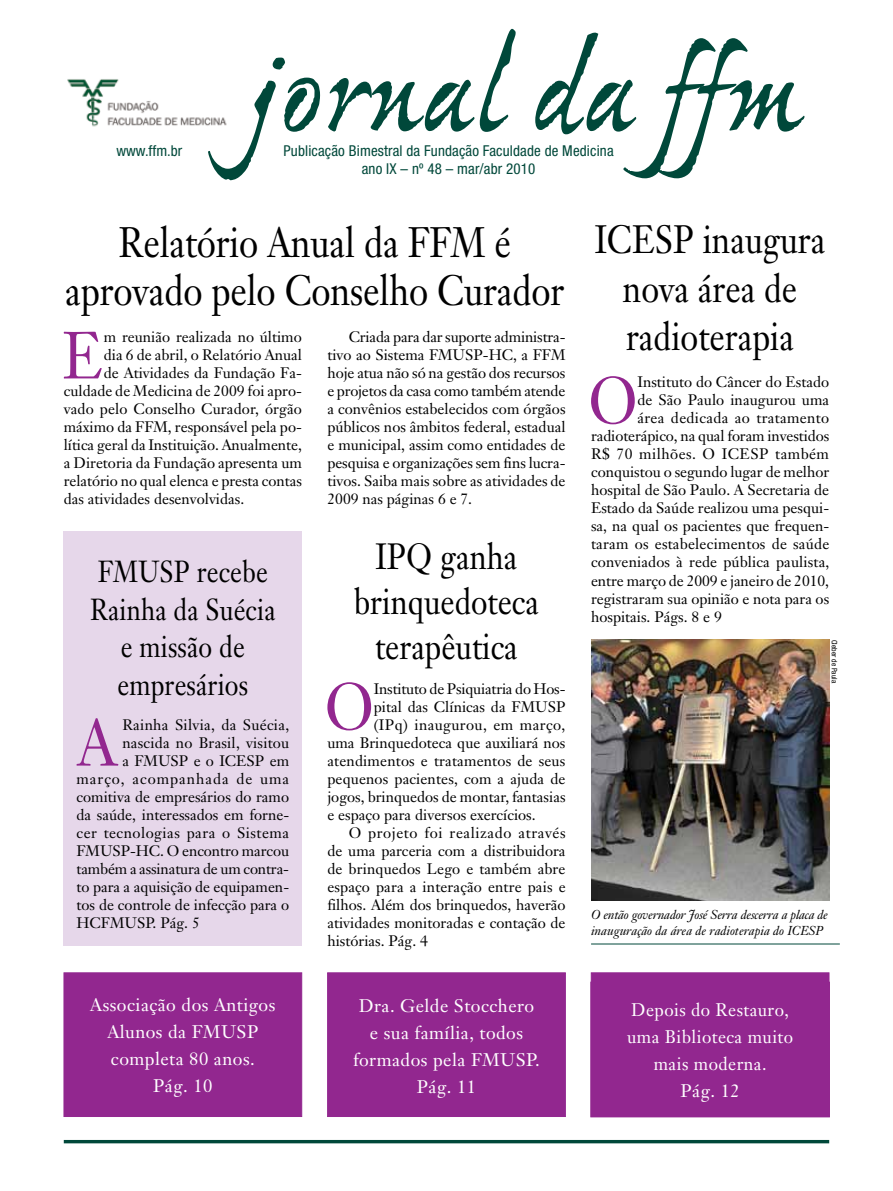
<style>
.page{position:relative;width:893px;height:1191px;background:#fff}
.page>*{position:absolute;margin:0;border:0;box-sizing:border-box;transform-origin:0 0}
.t1{font:135px "Ex Ponto MM 450";letter-spacing:-.005em;color:#00483a}
.t2{font:65.55px "Janson Text";color:#92278f;scale:.9 1}
.t3{font:42px/48px "Janson Text";letter-spacing:-.005em;color:#000;text-align:center;scale:.85 1}
.t4{font:39px/48.8px "Janson Text";color:#000;text-align:center;scale:.85 1}
.t5{font:36px/45px "Janson Text";color:#000;text-align:center;scale:.85 1}
.t6{font:30px/37.5px "Janson Text";letter-spacing:.005em;color:#000;text-align:center;scale:.85 1}
.t7{font:18px/27px "Janson Text";letter-spacing:.025em;color:#fff;text-align:center}
.t8{font:18px/27px "Janson Text";letter-spacing:.025em;color:#fff;text-align:center;scale:.96 1}
.t9{font:15px/18px "Janson Text";color:#000;text-align:justify}
.t10{font:condensed 15px/18px "Helvetica Neue";letter-spacing:.01em;color:#00483a;text-align:center}
.t11{font:15px "Janson Text";letter-spacing:.03em;color:#000}
.t12{font:15px "Janson Text";letter-spacing:.02em;color:#000}
.t13{font:15px "Janson Text";letter-spacing:.04em;color:#000}
.t14{font:15px "Janson Text";letter-spacing:.025em;color:#000}
.t15{font:15px "Janson Text";letter-spacing:.065em;color:#000}
.t16{font:italic 12.75px/15.8px "Janson Text";letter-spacing:-.01em;color:#000}
.t17{font:condensed 7.5px "Helvetica Neue";color:#000}
</style>
<div class="page">
<svg style="left:63px;top:1139px;width:767px;height:5px"></svg>
<img style="left:67px;top:79px;width:160px;height:48px">
<div style="left:591px;top:972px;width:238px;height:144px;background:#92278f;border:1px solid #92278f"></div>
<div style="left:327px;top:972px;width:239px;height:144px;background:#92278f;border:1px solid #92278f"></div>
<div style="left:64px;top:972px;width:238px;height:144px;background:#92278f;border:1px solid #92278f"></div>
<div style="left:590px;top:981px;width:240px;height:136px;border:2px solid #92278f"></div>
<div style="left:64px;top:531px;width:238px;height:414px;background:#e6d7ea"></div>
<img style="left:591px;top:639px;width:238px;height:261px">
<hr style="left:591px;top:943px;width:249px;height:1px;background:#00483a">
<p class="t10" style="left:116px;top:142px;width:67px">www.ffm.br</p>
<h1 class="t1" style="left:248px;top:24px;width:555px">jornal da ffm</h1>
<p class="t10" style="left:284px;top:142px;width:332px">Publicação Bimestral da Fundação Faculdade de Medicina ano IX – nº 48 – mar/abr 2010</p>
<h3 class="t3" style="left:65px;top:218px;width:589px">Relatório Anual da FFM é aprovado pelo Conselho Curador</h3>
<p class="t9" style="left:327px;top:328px;width:240px;text-indent:21px">Criada para dar suporte administra&shy;tivo ao Sistema FMUSP-HC, a FFM hoje atua não só na gestão dos recursos e projetos da casa como também atende a convênios estabelecidos com órgãos públicos nos âmbitos federal, estadual e municipal, assim como entidades de pesquisa e organizações sem fins lucra&shy;tivos. Saiba mais sobre as atividades de 2009 nas páginas 6 e 7.</p>
<h3 class="t5" style="left:354px;top:533px;width:219px">IPQ ganha brinquedoteca terapêutica</h3>
<h2 class="t2" style="left:325px;top:665px;width:56px">O</h2>
<p class="t9" style="left:374px;top:679px;width:193px">Instituto de Psiquiatria do Hos-</p>
<h2 class="t2" style="left:62px;top:314px;width:46px">E</h2>
<p class="t9" style="left:104px;top:328px;width:200px">m reunião realizada no último</p>
<p class="t9" style="left:104px;top:346px;width:200px">dia 6 de abril, o Relatório Anual</p>
<p class="t9" style="left:104px;top:364px;width:200px">de Atividades da Fundação Fa-</p>
<p class="t9" style="left:64px;top:382px;width:240px">culdade de Medicina de 2009 foi apro-</p>
<p class="t9" style="left:64px;top:400px;width:240px">vado pelo Conselho Curador, órgão</p>
<p class="t9" style="left:64px;top:418px;width:240px">máximo da FFM, responsável pela po-</p>
<p class="t9" style="left:64px;top:436px;width:240px">lítica geral da Instituição. Anualmente,</p>
<p class="t9" style="left:64px;top:454px;width:240px">a Diretoria da Fundação apresenta um</p>
<p class="t9" style="left:64px;top:472px;width:240px">relatório no qual elenca e presta contas</p>
<p class="t9" style="left:64px;top:490px;width:182px">das atividades desenvolvidas.</p>
<h3 class="t6" style="left:90px;top:552px;width:220px">FMUSP recebe<br>Rainha da Suécia e missão de empresários</h3>
<p class="t9" style="left:374px;top:697px;width:193px">pital das Clínicas da FMUSP</p>
<p class="t14" style="left:374px;top:715px;width:193px">(IPq) inaugurou, em março,</p>
<p class="t9" style="left:327px;top:733px;width:240px">uma Brinquedoteca que auxiliará nos</p>
<p class="t9" style="left:327px;top:751px;width:239px">atendimentos e tratamentos de seus</p>
<p class="t9" style="left:327px;top:769px;width:240px">pequenos pacientes, com a ajuda de</p>
<p class="t9" style="left:327px;top:787px;width:240px">jogos, brinquedos de montar, fantasias</p>
<p class="t9" style="left:327px;top:805px;width:210px">e espaço para diversos exercícios.</p>
<p class="t13" style="left:349px;top:823px;width:218px">O projeto foi realizado através</p>
<p class="t9" style="left:327px;top:841px;width:240px">de uma parceria com a distribuidora</p>
<p class="t9" style="left:327px;top:859px;width:240px">de brinquedos Lego e também abre</p>
<p class="t9" style="left:327px;top:877px;width:240px">espaço para a interação entre pais e</p>
<p class="t9" style="left:327px;top:895px;width:240px">filhos. Além dos brinquedos, haverão</p>
<p class="t9" style="left:327px;top:913px;width:240px">atividades monitoradas e contação de</p>
<p class="t9" style="left:327px;top:931px;width:102px">histórias. Pág. 4</p>
<h2 class="t2" style="left:77px;top:701px;width:45px">A</h2>
<p class="t12" style="left:122px;top:715px;width:168px">Rainha Silvia, da Suécia,</p>
<p class="t9" style="left:122px;top:733px;width:168px">nascida no Brasil, visitou</p>
<p class="t9" style="left:122px;top:751px;width:168px">a FMUSP e o ICESP em</p>
<p class="t15" style="left:77px;top:769px;width:214px">março, acompanhada de uma</p>
<p class="t9" style="left:77px;top:787px;width:214px">comitiva de empresários do ramo</p>
<p class="t9" style="left:77px;top:805px;width:214px">da saúde, interessados em forne-</p>
<p class="t11" style="left:77px;top:823px;width:214px">cer tecnologias para o Sistema</p>
<p class="t9" style="left:77px;top:841px;width:214px">FMUSP-HC. O encontro marcou</p>
<p class="t9" style="left:77px;top:859px;width:214px">também a assinatura de um contra-</p>
<p class="t9" style="left:77px;top:877px;width:214px">to para a aquisição de equipamen-</p>
<p class="t9" style="left:77px;top:895px;width:214px">tos de controle de infecção para o</p>
<p class="t9" style="left:77px;top:913px;width:125px">HCFMUSP. Pág. 5</p>
<p class="t7" style="left:90px;top:991px;width:187px">Associação dos Antigos<br>Alunos da FMUSP completa 80 anos.<br>Pág. 10</p>
<p class="t7" style="left:353px;top:992px;width:188px">Dra. Gelde Stocchero e sua família, todos formados pela FMUSP.<br>Pág. 11</p>
<h3 class="t4" style="left:595px;top:215px;width:273px">ICESP inaugura nova área de radioterapia</h3>
<h2 class="t2" style="left:588px;top:359px;width:56px">O</h2>
<p class="t9" style="left:637px;top:373px;width:193px">Instituto do Câncer do Estado</p>
<p class="t9" style="left:637px;top:391px;width:193px">de São Paulo inaugurou uma</p>
<p class="t12" style="left:637px;top:409px;width:193px">área dedicada ao tratamento</p>
<p class="t9" style="left:591px;top:427px;width:240px">radioterápico, na qual foram investidos</p>
<p class="t11" style="left:591px;top:445px;width:240px">R$ 70 milhões. O ICESP também</p>
<p class="t9" style="left:591px;top:463px;width:240px">conquistou o segundo lugar de melhor</p>
<p class="t9" style="left:591px;top:481px;width:240px">hospital de São Paulo. A Secretaria de</p>
<p class="t9" style="left:591px;top:499px;width:240px">Estado da Saúde realizou uma pesqui-</p>
<p class="t9" style="left:591px;top:517px;width:240px">sa, na qual os pacientes que frequen-</p>
<p class="t9" style="left:591px;top:535px;width:240px">taram os estabelecimentos de saúde</p>
<p class="t9" style="left:591px;top:553px;width:240px">conveniados à rede pública paulista,</p>
<p class="t9" style="left:591px;top:571px;width:239px">entre março de 2009 e janeiro de 2010,</p>
<p class="t9" style="left:591px;top:589px;width:240px">registraram sua opinião e nota para os</p>
<p class="t9" style="left:591px;top:607px;width:132px">hospitais. Págs. 8 e 9</p>
<p class="t17" style="left:839px;top:639px;width:45px;rotate:90deg">Cleber de Paula</p>
<p class="t16" style="left:591px;top:907px;width:238px">O então governador José Serra descerra a placa de inauguração da área de radioterapia do ICESP</p>
<p class="t8" style="left:627px;top:996px;width:174px">Depois do Restauro, uma Biblioteca muito mais moderna.<br>Pág. 12</p>
</div>
